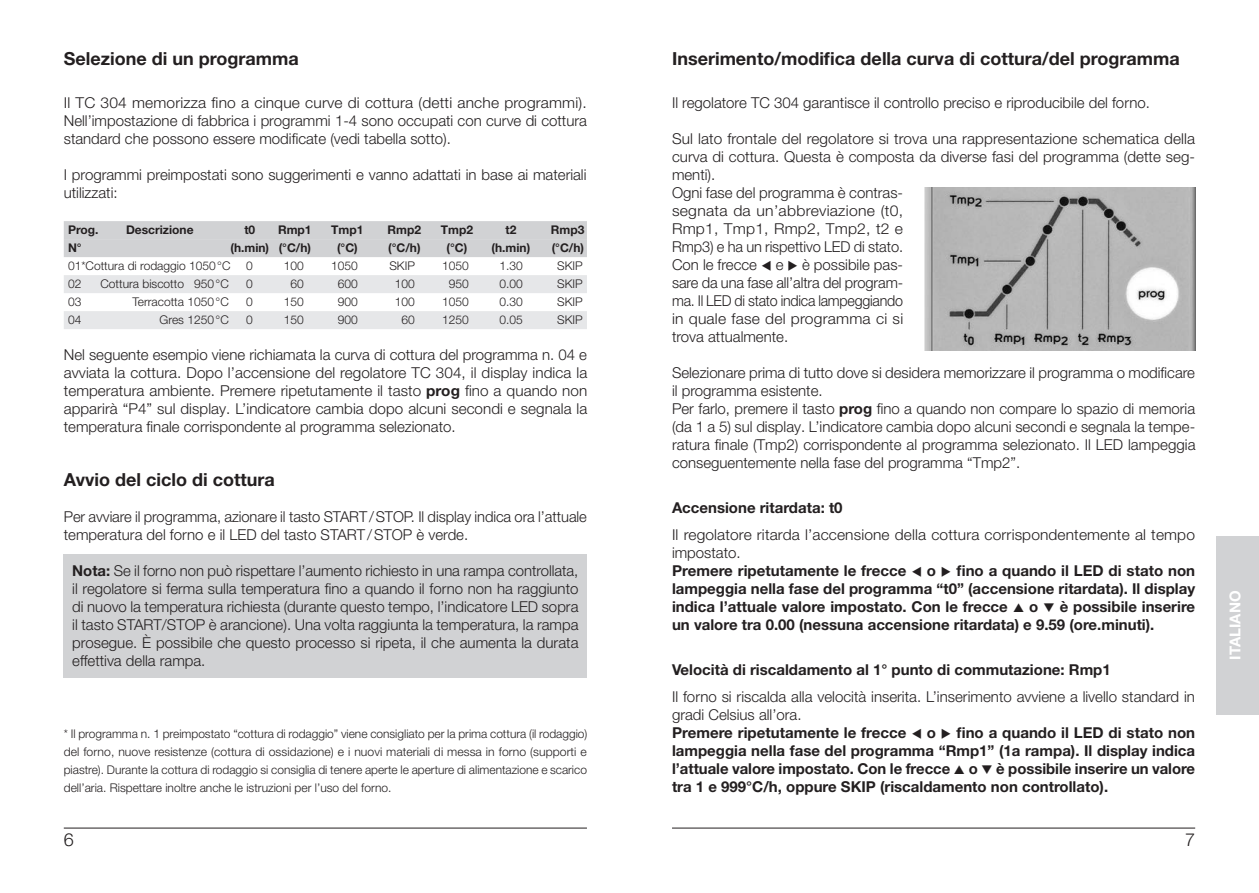
<style>
.page{position:relative;width:1259px;height:893px;background:#fff}
.page>*{position:absolute;margin:0;border:0;box-sizing:border-box;transform-origin:0 0}
.t1{font:700 18px "Helvetica Neue LT Pro";color:#231f20}
.t2{font:300 18px "Helvetica Neue LT Pro";color:#231f20}
.t3{font:300 15px/18px "Helvetica Neue LT Pro";color:#231f20}
.t4{font:700 15px/18px "Helvetica Neue LT Pro";color:#231f20}
.t5{font:300 15px/18px "Helvetica Neue LT Pro";color:#231f20;text-align:justify;scale:1.04 1}
.t6{font:700 15px "Helvetica Neue LT Pro";color:#fff}
.t7{font:300 12px/18px "Helvetica Neue LT Pro";color:#231f20;text-align:justify}
.t8{font:700 12px "Helvetica Neue LT Pro";color:#231f20}
.s1{font-weight:700}
.s2{font-weight:300}
</style>
<div class="page">
<div style="left:1216px;top:536px;width:43px;height:178px;background:#d1d2d4"></div>
<hr style="left:64px;top:828px;width:523px;height:1px;background:#231f20">
<hr style="left:672px;top:828px;width:523px;height:1px;background:#231f20">
<div style="left:64px;top:221px;width:523px;height:18px;background:#d1d2d4"></div>
<div style="left:64px;top:239px;width:523px;height:18px;background:#d1d2d4"></div>
<div style="left:64px;top:275px;width:523px;height:18px;background:#e6e7e9"></div>
<div style="left:64px;top:311px;width:523px;height:18px;background:#e6e7e9"></div>
<div style="left:64px;top:554px;width:523px;height:124px;background:#d1d2d4"></div>
<img style="left:924px;top:188px;width:271px;height:162px">
<p class="t1" style="left:64px;top:47px;width:236px">Selezione di un programma</p>
<p class="t5" style="left:64px;top:93px;width:504px">Il TC 304 memorizza fino a cinque curve di cottura (detti anche programmi).<br>Nell’impostazione di fabbrica i programmi 1-4 sono occupati con curve di cottura standard che possono essere modificate (vedi tabella sotto).</p>
<p class="t3" style="left:64px;top:165px;width:524px">I programmi preimpostati sono suggerimenti e vanno adattati in base ai materiali utilizzati:</p>
<p class="t8" style="left:68px;top:222px;width:32px">Prog.</p>
<p class="t8" style="left:126px;top:222px;width:69px">Descrizione</p>
<p class="t8" style="left:244px;top:222px;width:12px">t0</p>
<p class="t8" style="left:278px;top:222px;width:35px">Rmp1</p>
<p class="t8" style="left:331px;top:222px;width:34px">Tmp1</p>
<p class="t8" style="left:388px;top:222px;width:35px">Rmp2</p>
<p class="t8" style="left:441px;top:222px;width:34px">Tmp2</p>
<p class="t8" style="left:505px;top:222px;width:12px">t2</p>
<p class="t8" style="left:551px;top:222px;width:35px">Rmp3</p>
<p class="t8" style="left:68px;top:240px;width:15px">N°</p>
<p class="t8" style="left:230px;top:240px;width:82px">(h.min) (°C/h)</p>
<p class="t8" style="left:337px;top:240px;width:22px">(°C)</p>
<p class="t8" style="left:388px;top:240px;width:34px">(°C/h)</p>
<p class="t8" style="left:446px;top:240px;width:22px">(°C)</p>
<p class="t8" style="left:491px;top:240px;width:40px">(h.min)</p>
<p class="t8" style="left:552px;top:240px;width:34px">(°C/h)</p>
<p class="t7" style="left:68px;top:256px;width:164px">01*Cottura di rodaggio 1050°C</p>
<p class="t7" style="left:246px;top:256px;width:8px">0</p>
<p class="t7" style="left:284px;top:256px;width:22px">100</p>
<p class="t7" style="left:331px;top:256px;width:28px">1050</p>
<p class="t7" style="left:389px;top:256px;width:27px">SKIP</p>
<p class="t7" style="left:442px;top:256px;width:28px">1050</p>
<p class="t7" style="left:499px;top:256px;width:25px">1.30</p>
<p class="t7" style="left:557px;top:256px;width:27px">SKIP</p>
<p class="t7" style="left:68px;top:274px;width:15px">02</p>
<p class="t7" style="left:100px;top:274px;width:130px">Cottura biscotto 950°C</p>
<p class="t7" style="left:246px;top:274px;width:8px">0</p>
<p class="t7" style="left:290px;top:274px;width:15px">60</p>
<p class="t7" style="left:338px;top:274px;width:22px">600</p>
<p class="t7" style="left:395px;top:274px;width:22px">100</p>
<p class="t7" style="left:449px;top:274px;width:22px">950</p>
<p class="t7" style="left:499px;top:274px;width:25px">0.00</p>
<p class="t7" style="left:557px;top:274px;width:27px">SKIP</p>
<p class="t7" style="left:68px;top:292px;width:15px">03</p>
<p class="t7" style="left:132px;top:292px;width:98px">Terracotta 1050°C</p>
<p class="t7" style="left:246px;top:292px;width:8px">0</p>
<p class="t7" style="left:284px;top:292px;width:22px">150</p>
<p class="t7" style="left:338px;top:292px;width:22px">900</p>
<p class="t7" style="left:395px;top:292px;width:22px">100</p>
<p class="t7" style="left:442px;top:292px;width:28px">1050</p>
<p class="t7" style="left:499px;top:292px;width:25px">0.30</p>
<p class="t7" style="left:557px;top:292px;width:27px">SKIP</p>
<p class="t7" style="left:68px;top:310px;width:15px">04</p>
<p class="t7" style="left:160px;top:310px;width:71px">Gres 1250°C</p>
<p class="t7" style="left:246px;top:310px;width:8px">0</p>
<p class="t7" style="left:284px;top:310px;width:22px">150</p>
<p class="t7" style="left:338px;top:310px;width:22px">900</p>
<p class="t7" style="left:401px;top:310px;width:15px">60</p>
<p class="t7" style="left:442px;top:310px;width:28px">1250</p>
<p class="t7" style="left:499px;top:310px;width:25px">0.05</p>
<p class="t7" style="left:557px;top:310px;width:27px">SKIP</p>
<p class="t3" style="left:64px;top:345px;width:525px;text-align:justify">Nel seguente esempio viene richiamata la curva di cottura del programma n. 04 e avviata la cottura. Dopo l’accensione del regolatore TC 304, il display indica la temperatura ambiente. Premere ripetutamente il tasto <span class="s1">prog</span> fino a quando non apparirà “P4” sul display. L’indicatore cambia dopo alcuni secondi e segnala la temperatura finale corrispondente al programma selezionato.</p>
<p class="t1" style="left:64px;top:468px;width:212px">Avvio del ciclo di cottura</p>
<p class="t3" style="left:64px;top:507px;width:524px">Per avviare il programma, azionare il tasto START/STOP. Il display indica ora l’attuale temperatura del forno e il LED del tasto START/STOP è verde.</p>
<p class="t3" style="left:72px;top:561px;width:508px;text-align:justify"><span class="s1">Nota:</span> Se il forno non può rispettare l’aumento richiesto in una rampa controllata, il regolatore si ferma sulla temperatura fino a quando il forno non ha raggiunto di nuovo la temperatura richiesta (durante questo tempo, l’indicatore LED sopra il tasto START/STOP è arancione). Una volta raggiunta la temperatura, la rampa prosegue. È possibile che questo processo si ripeta, il che aumenta la durata effettiva della rampa.</p>
<p class="t7" style="left:64px;top:724px;width:525px">* Il programma n. 1 preimpostato “cottura di rodaggio” viene consigliato per la prima cottura (il rodaggio) del forno, nuove resistenze (cottura di ossidazione) e i nuovi materiali di messa in forno (supporti e piastre). Durante la cottura di rodaggio si consiglia di tenere aperte le aperture di alimentazione e scarico dell’aria. Rispettare inoltre anche le istruzioni per l’uso del forno.</p>
<p class="t1" style="left:672px;top:47px;width:509px">Inserimento/modifica della curva di cottura/del programma</p>
<p class="t3" style="left:672px;top:93px;width:479px">Il regolatore TC 304 garantisce il controllo preciso e riproducibile del forno.</p>
<p class="t3" style="left:672px;top:129px;width:524px">Sul lato frontale del regolatore si trova una rappresentazione schematica della curva di cottura. Questa è composta da diverse fasi del programma (dette seg&shy;menti).<br>Ogni fase del programma è contras-<br>segnata da un’abbreviazione (t0,<br>Rmp1, Tmp1, Rmp2, Tmp2, t2 e<br>Rmp3) e ha un rispettivo LED di stato.<br>Con le frecce ▼ e ◆ è possibile pas-<br>sare da una fase all’altra del program-<br>ma. Il LED di stato indica lampeggiando<br>in quale fase del programma ci si<br>trova attualmente.</p>
<p class="t3" style="left:672px;top:363px;width:525px">Selezionare prima di tutto dove si desidera memorizzare il programma o modificare il programma esistente.<br>Per farlo, premere il tasto <span class="s1">prog</span> fino a quando non compare lo spazio di memoria (da 1 a 5) sul display. L’indicatore cambia dopo alcuni secondi e segnala la tempe&shy;ratura finale (Tmp2) corrispondente al programma selezionato. Il LED lampeggia conseguentemente nella fase del programma “Tmp2”.</p>
<p class="t4" style="left:672px;top:498px;width:172px">Accensione ritardata: t0</p>
<p class="t4" style="left:672px;top:525px;width:524px"><span class="s2">Il regolatore ritarda l’accensione della cottura corrispondentemente al tempo impostato.<br></span>Premere ripetutamente le frecce ▼ o ◆ fino a quando il LED di stato non lampeggia nella fase del programma “t0” (accensione ritardata). Il display indica l’attuale valore impostato. Con le frecce</p>
<p class="t4" style="left:672px;top:597px;width:524px;text-indent:357px">o ❑ è possibile inserire un valore tra 0.00 (nessuna accensione ritardata) e 9.59 (ore.minuti).</p>
<p class="t4" style="left:672px;top:660px;width:440px">Velocità di riscaldamento al 1° punto di commutazione: Rmp1</p>
<p class="t4" style="left:672px;top:687px;width:525px"><span class="s2">Il forno si riscalda alla velocità inserita. L’inserimento avviene a livello standard in gradi Celsius all’ora.<br></span>Premere ripetutamente le frecce ▼ o ◆ fino a quando il LED di stato non lampeggia nella fase del programma “Rmp1” (1a rampa). Il display indica l’attuale valore impostato. Con le frecce o ❑ è possibile inserire un valore tra 1 e 999°C/h, oppure SKIP (riscaldamento non controllato).</p>
<p class="t2" style="left:64px;top:829px;width:12px">6</p>
<p class="t2" style="left:1185px;top:829px;width:12px">7</p>
<p class="t6" style="left:1225px;top:660px;width:71px;rotate:-90deg">ITALIANO</p>
</div>
